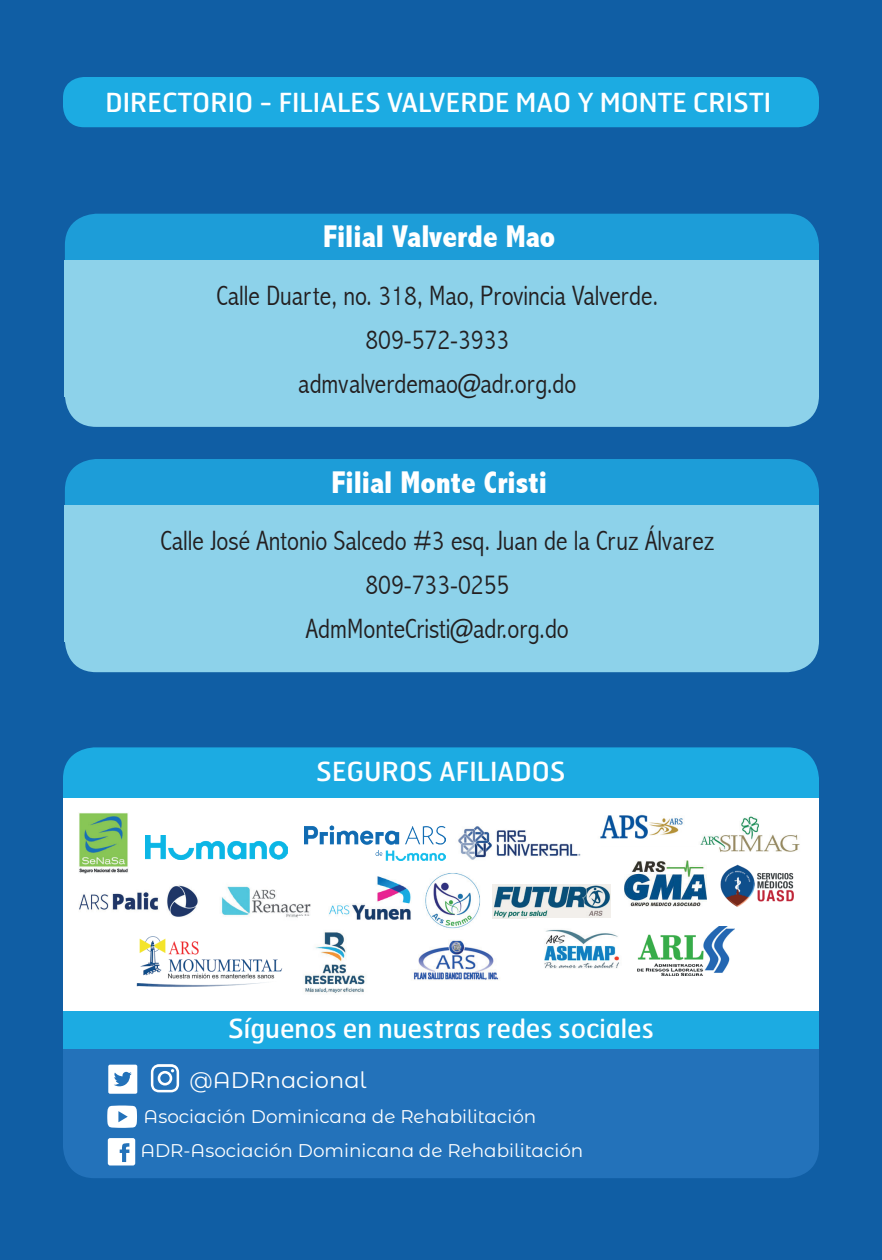
<style>
.page{position:relative;width:882px;height:1260px;background:#105ea4}
.page>*{position:absolute;margin:0;border:0;box-sizing:border-box;transform-origin:0 0}
.t1{font:800 condensed 31.5px "Abadi";color:#fff}
.t2{font:300 condensed 28px/43.8px "Abadi";color:#231f20;text-align:center}
.t3{font:26.25px "Hermes";color:#fff}
.t4{font:22.57px "Montserrat Alternates";color:#fff}
.t5{font:18.38px/34.8px "Montserrat Alternates";color:#fff}
</style>
<div class="page">
<div style="left:63px;top:77px;width:756px;height:50px;background:#1cabe2;border-radius:21px"></div>
<div style="left:65px;top:214px;width:754px;height:158px;background:#1d9dd8;border-radius:32px"></div>
<div style="left:65px;top:459px;width:754px;height:159px;background:#1d9dd8;border-radius:32px"></div>
<div style="left:65px;top:285px;width:754px;height:142px;background:#8dd2ea;border-radius:32px"></div>
<div style="left:65px;top:531px;width:754px;height:141px;background:#8dd2ea;border-radius:32px"></div>
<div style="left:65px;top:260px;width:754px;height:137px;background:#8dd2ea"></div>
<div style="left:65px;top:506px;width:754px;height:136px;background:#8dd2ea"></div>
<div style="left:63px;top:747px;width:756px;height:94px;background:#1cabe2;border-radius:32px"></div>
<div style="left:63px;top:995px;width:756px;height:183px;background:#2372ba;border-radius:32px"></div>
<div style="left:63px;top:1011px;width:756px;height:38px;background:#1cabe2"></div>
<div style="left:63px;top:798px;width:756px;height:213px;background:#fff"></div>
<img style="left:79px;top:813px;width:49px;height:60px">
<img style="left:146px;top:835px;width:141px;height:24px">
<img style="left:304px;top:826px;width:142px;height:34px">
<img style="left:458px;top:826px;width:123px;height:34px">
<img style="left:79px;top:885px;width:119px;height:32px">
<img style="left:221px;top:886px;width:90px;height:32px">
<img style="left:425px;top:873px;width:56px;height:56px">
<img style="left:492px;top:885px;width:119px;height:34px">
<img style="left:625px;top:861px;width:82px;height:46px">
<img style="left:136px;top:937px;width:147px;height:50px">
<img style="left:298px;top:917px;width:67px;height:76px">
<img style="left:413px;top:940px;width:86px;height:40px">
<img style="left:544px;top:929px;width:76px;height:40px">
<img style="left:700px;top:816px;width:100px;height:36px">
<img style="left:720px;top:864px;width:74px;height:43px">
<img style="left:638px;top:926px;width:97px;height:49px">
<img style="left:600px;top:814px;width:83px;height:25px">
<svg style="left:151px;top:1064px;width:28px;height:28px"></svg>
<svg style="left:108px;top:1065px;width:29px;height:29px"></svg>
<svg style="left:107px;top:1106px;width:30px;height:22px"></svg>
<svg style="left:108px;top:1138px;width:27px;height:28px"></svg>
<img style="left:328px;top:876px;width:83px;height:50px">
<p class="t3" style="left:105px;top:86px;width:667px">DIRECTORIO - FILIALES VALVERDE MAO Y MONTE CRISTI</p>
<p class="t1" style="left:323px;top:219px;width:234px">Filial Valverde Mao</p>
<p class="t2" style="left:217px;top:274px;width:443px">Calle Duarte, no. 318, Mao, Provincia Valverde.<br>809-572-3933<br>admvalverdemao@adr.org.do</p>
<p class="t1" style="left:331px;top:464px;width:217px">Filial Monte Cristi</p>
<p class="t2" style="left:161px;top:519px;width:555px">Calle José Antonio Salcedo #3 esq. Juan de la Cruz Álvarez<br>809-733-0255<br>AdmMonteCristi@adr.org.do</p>
<p class="t3" style="left:316px;top:755px;width:251px">SEGUROS AFILIADOS</p>
<p class="t3" style="left:228px;top:1012px;width:427px">Síguenos en nuestras redes sociales</p>
<p class="t4" style="left:190px;top:1065px;width:178px">@ADRnacional</p>
<p class="t5" style="left:140px;top:1098px;width:445px">Asociación Dominicana de Rehabilitación<br>ADR-Asociación Dominicana de Rehabilitación</p>
</div>
